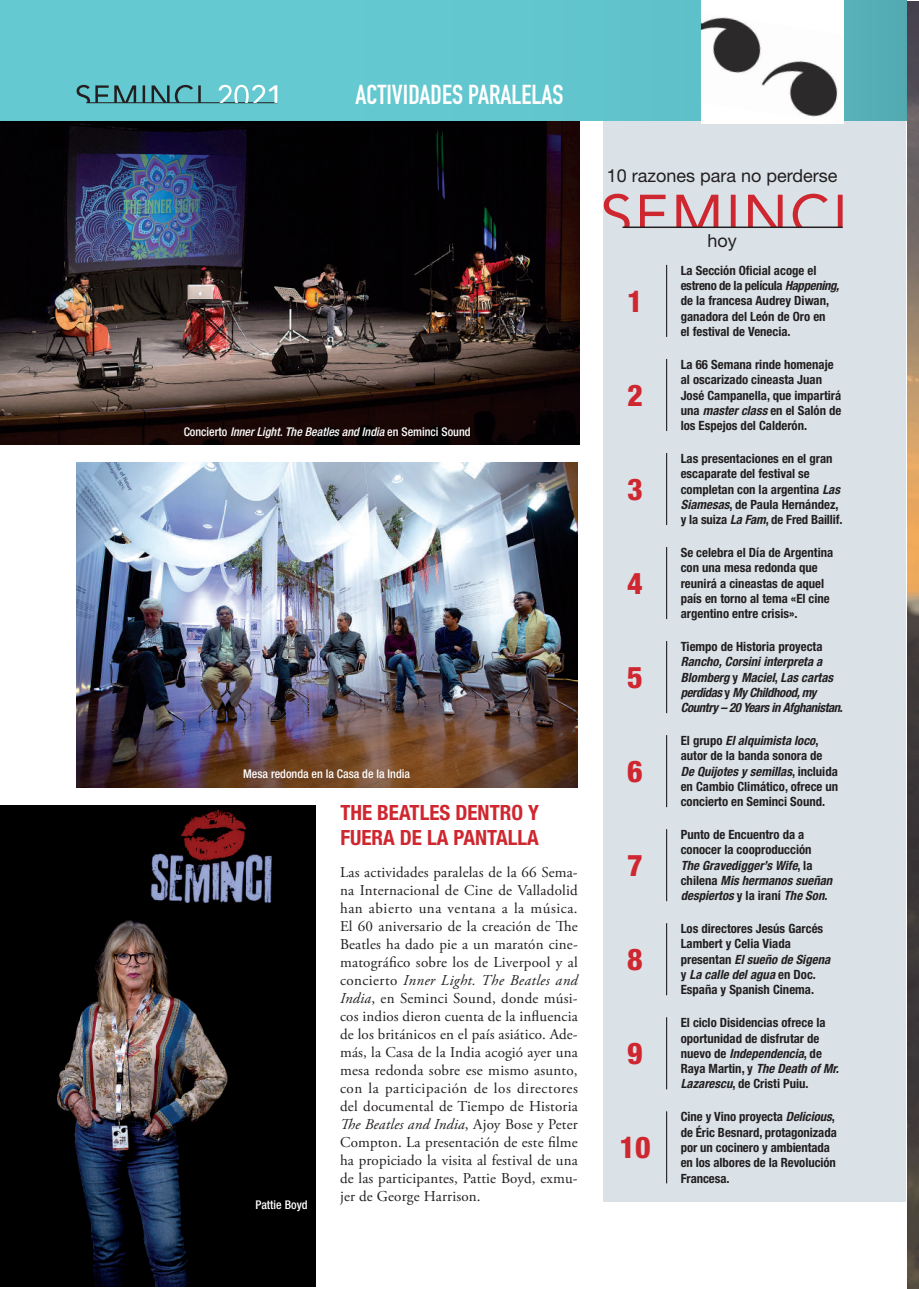
<style>
.page{position:relative;width:919px;height:1289px;background:#fff}
.page>*{position:absolute;margin:0;border:0;box-sizing:border-box;transform-origin:0 0}
.t1{font:800 condensed 30px "Helvetica Neue LT Std";color:#cf2730}
.t2{font:27px "DIN Engschrift Std";color:#fff}
.t3{font:700 condensed 21px/25.2px "Helvetica Neue LT Std";color:#cf2730}
.t4{font:18px "Helvetica Neue LT Std";color:#231f20}
.t5{font:15px/18px "Adobe Garamond Pro";letter-spacing:.01em;color:#231f20;text-align:justify}
.t6{font:700 condensed 12.75px/15.3px "Helvetica Neue LT Std";color:#231f20}
.t7{font:italic 700 condensed 12.75px/15.3px "Helvetica Neue LT Std";letter-spacing:-.005em;color:#231f20}
.t8{font:italic 500 condensed 12px "Helvetica Neue LT Std";color:#fff}
.t9{font:500 condensed 12px "Helvetica Neue LT Std";color:#fff}
.s1{font-style:normal}
.s2{font-style:italic}
</style>
<div class="page">
<img style="left:907px;top:1px;width:11px;height:1287px">
<img style="left:0;top:121px;width:579px;height:324px">
<div style="left:603px;top:103px;width:303px;height:1098px;background:#dae2e7"></div>
<svg style="left:603px;top:194px;width:239px;height:32px"></svg>
<hr style="left:622px;top:226px;width:220px;height:2px;background:#231f20">
<hr style="left:666px;top:265px;width:1px;height:72px;background:#231f20">
<hr style="left:666px;top:453px;width:1px;height:72px;background:#231f20">
<hr style="left:666px;top:641px;width:1px;height:72px;background:#231f20">
<hr style="left:666px;top:829px;width:1px;height:72px;background:#231f20">
<hr style="left:666px;top:1017px;width:1px;height:72px;background:#231f20">
<hr style="left:666px;top:359px;width:1px;height:72px;background:#231f20">
<hr style="left:666px;top:547px;width:1px;height:72px;background:#231f20">
<hr style="left:666px;top:735px;width:1px;height:72px;background:#231f20">
<hr style="left:666px;top:923px;width:1px;height:72px;background:#231f20">
<hr style="left:666px;top:1111px;width:1px;height:72px;background:#231f20">
<svg style="left:0;top:0;width:906px;height:121px;background:#61c5cc"></svg>
<hr style="left:86px;top:102px;width:191px;height:1px;background:#231f20">
<svg style="left:77px;top:85px;width:124px;height:18px;background:#4e9297"></svg>
<svg style="left:218px;top:85px;width:59px;height:18px"></svg>
<div style="left:701px;top:0;width:142px;height:123px;background:#fff"></div>
<img style="left:701px;top:17px;width:137px;height:100px">
<img style="left:76px;top:463px;width:501px;height:324px">
<img style="left:0;top:805px;width:315px;height:481px">
<h2 class="t2" style="left:355px;top:79px;width:209px">ACTIVIDADES PARALELAS</h2>
<p class="t8" style="left:184px;top:424px;width:288px"><span class="s1">Concierto</span> Inner Light. The Beatles and India <span class="s1">en Seminci Sound</span></p>
<p class="t9" style="left:243px;top:766px;width:168px">Mesa redonda en la Casa de la India</p>
<p class="t9" style="left:255px;top:1197px;width:54px">Pattie Boyd</p>
<h3 class="t3" style="left:340px;top:799px;width:200px">THE BEATLES DENTRO Y<br>FUERA DE LA PANTALLA</h3>
<p class="t5" style="left:340px;top:864px;width:239px">Las actividades paralelas de la 66 Sema&shy;na Internacional de Cine de Valladolid han abierto una ventana a la música.<br>El 60 aniversario de la creación de The Beatles ha dado pie a un maratón cine&shy;matográfico sobre los de Liverpool y al concierto <span class="s2">Inner Light. The Beatles and India</span>, en Seminci Sound, donde músi&shy;cos indios dieron cuenta de la influencia de los británicos en el país asiático. Ade&shy;más, la Casa de la India acogió ayer una mesa redonda sobre ese mismo asunto, con la participación de los directores del documental de Tiempo de Historia <span class="s2">The Beatles and India</span>, Ajoy Bose y Peter Compton. La presentación de este filme ha propiciado la visita al festival de una de las participantes, Pattie Boyd, exmu&shy;jer de George Harrison.</p>
<h3 class="t4" style="left:606px;top:165px;width:232px">10 razones para no perderse</h3>
<h1 class="t1" style="left:627px;top:282px;width:17px">1</h1>
<h1 class="t1" style="left:627px;top:376px;width:17px">2</h1>
<h1 class="t1" style="left:627px;top:470px;width:17px">3</h1>
<h1 class="t1" style="left:627px;top:564px;width:17px">4</h1>
<h1 class="t1" style="left:627px;top:658px;width:17px">5</h1>
<h1 class="t1" style="left:627px;top:752px;width:17px">6</h1>
<h1 class="t1" style="left:627px;top:846px;width:17px">7</h1>
<h1 class="t1" style="left:627px;top:940px;width:17px">8</h1>
<h1 class="t1" style="left:627px;top:1034px;width:17px">9</h1>
<h1 class="t1" style="left:619px;top:1128px;width:33px">10</h1>
<h3 class="t4" style="left:707px;top:230px;width:31px">hoy</h3>
<p class="t6" style="left:680px;top:262px;width:160px">La Sección Oficial acoge el estreno de la película <span class="s2">Happening, </span>de la francesa Audrey Diwan, ganadora del León de Oro en<br>el festival de Venecia.</p>
<p class="t6" style="left:680px;top:356px;width:162px">La 66 Semana rinde homenaje al oscarizado cineasta Juan<br>José Campanella, que impartirá una <span class="s2">master class</span> en el Salón de los Espejos del Calderón.</p>
<p class="t6" style="left:680px;top:450px;width:163px">Las presentaciones en el gran escaparate del festival se completan con la argentina <span class="s2">Las<br>Siamesas</span>, de Paula Hernández, y la suiza <span class="s2">La Fam</span>, de Fred Baillif.</p>
<p class="t6" style="left:680px;top:544px;width:154px">Se celebra el Día de Argentina con una mesa redonda que reunirá a cineastas de aquel país en torno al tema «El cine argentino entre crisis».</p>
<p class="t6" style="left:680px;top:638px;width:143px">Tiempo de Historia proyecta</p>
<p class="t7" style="left:680px;top:654px;width:164px">Rancho, Corsini interpreta a<br>Blomberg <span class="s1">y</span> Maciel<span class="s1">,</span> Las cartas perdidas <span class="s1">y</span> My Childhood, my<br>Country – 20 Years in Afghanistan<span class="s1">.</span></p>
<p class="t6" style="left:680px;top:732px;width:159px">El grupo <span class="s2">El alquimista loco</span>, autor de la banda sonora de<br><span class="s2">De Quijotes y semillas</span>, incluida en Cambio Climático, ofrece un concierto en Seminci Sound.</p>
<p class="t6" style="left:680px;top:826px;width:153px">Punto de Encuentro da a conocer la cooproducción<br><span class="s2">The Gravedigger’s Wife</span>, la chilena <span class="s2">Mis hermanos sueñan despiertos</span> y la iraní <span class="s2">The Son</span>.</p>
<p class="t6" style="left:680px;top:920px;width:151px">Los directores Jesús Garcés<br>Lambert y Celia Viada presentan <span class="s2">El sueño de Sigena </span>y <span class="s2">La calle del agua</span> en Doc.<br>España y Spanish Cinema.</p>
<p class="t6" style="left:680px;top:1014px;width:160px">El ciclo Disidencias ofrece la oportunidad de disfrutar de nuevo de <span class="s2">Independencia</span>, de<br>Raya Martin, y <span class="s2">The Death of Mr.<br>Lazarescu</span>, de Cristi Puiu.</p>
<p class="t6" style="left:680px;top:1108px;width:157px">Cine y Vino proyecta <span class="s2">Delicious</span>, de Éric Besnard, protagonizada por un cocinero y ambientada en los albores de la Revolución<br>Francesa.</p>
</div>
